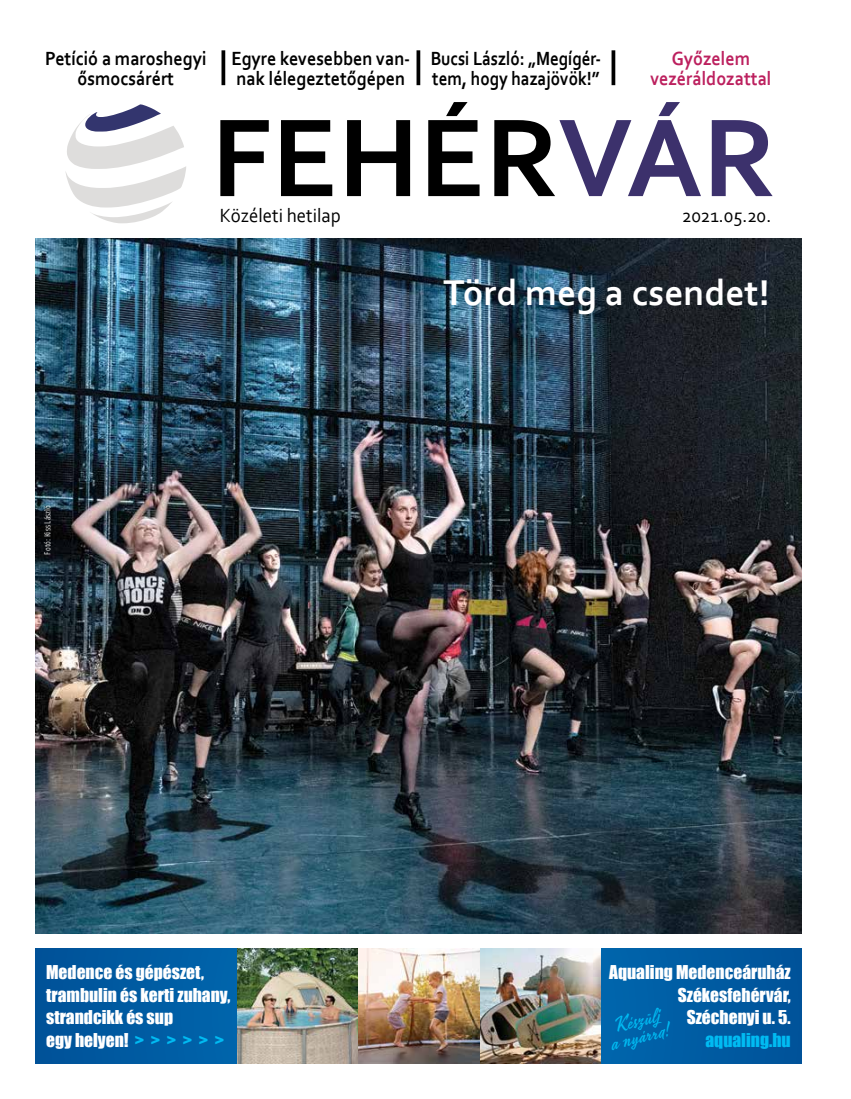
<style>
.page{position:relative;width:851px;height:1099px;background:#fff}
.page>*{position:absolute;margin:0;border:0;box-sizing:border-box;transform-origin:0 0}
.t1{font:700 116.25px "Corbel";color:#000}
.t2{font:700 37.5px "Corbel";color:#fff}
.t3{font:700 20px/20px "Corbel";color:#000;text-align:center;scale:.9 1}
.t4{font:700 20px/20px "Corbel";color:#000;scale:.85 1}
.t5{font:20px "Corbel";color:#000;scale:.94 1}
.t6{font:700 20px/20px "Corbel";color:#bc205e;text-align:center;scale:.9 1}
.t7{font:20px/16.6px "Mojito";color:#00bbf2;text-align:center}
.t8{font:17.5px/22.5px "Impact";color:#fff}
.t9{font:17.5px "Impact";color:#00bbf2}
.t10{font:8.75px "Solex";color:#fff}
.s1{color:#3c316c}
.s2{color:#00bbf2}
</style>
<div class="page">
<svg style="left:65px;top:104px;width:121px;height:119px"></svg>
<svg style="left:221px;top:50px;width:4px;height:35px"></svg>
<svg style="left:416px;top:50px;width:4px;height:35px"></svg>
<svg style="left:611px;top:50px;width:4px;height:35px"></svg>
<img style="left:35px;top:239px;width:766px;height:694px">
<div style="left:35px;top:948px;width:766px;height:115px;background:#005ba2"></div>
<img style="left:237px;top:948px;width:121px;height:115px">
<img style="left:479px;top:948px;width:121px;height:115px">
<img style="left:358px;top:948px;width:121px;height:115px">
<p class="t4" style="left:430px;top:48px;width:202px">Bucsi László: „Megígér&shy;tem, hogy hazajövök!”</p>
<p class="t6" style="left:650px;top:48px;width:136px">Győzelem vezéráldozattal</p>
<p class="t3" style="left:45px;top:48px;width:180px">Petíció a maroshegyi ősmocsárért</p>
<p class="t3" style="left:231px;top:48px;width:200px;text-align:left">Egyre kevesebben van&shy;nak lélegeztetőgépen</p>
<h1 class="t1" style="left:211px;top:85px;width:566px">FEHÉR<span class="s1">VÁR</span></h1>
<p class="t5" style="left:220px;top:203px;width:130px">Közéleti hetilap</p>
<p class="t5" style="left:682px;top:203px;width:96px">2021.05.20.</p>
<p class="t10" style="left:42px;top:554px;width:51px;rotate:-90deg">Fotó: Kiss László</p>
<h2 class="t2" style="left:443px;top:269px;width:327px">Törd meg a csendet!</h2>
<p class="t8" style="left:46px;top:960px;width:186px">Medence és gépészet, trambulin és kerti zuhany, strandcikk és sup<br>egy helyen! <span class="s2">&gt; &gt; &gt; &gt; &gt; &gt;</span></p>
<p class="t8" style="left:609px;top:960px;width:183px;text-align:right">Aqualing Medenceáruház<br>Székesfehérvár,<br>Széchenyi u. 5.</p>
<p class="t7" style="left:603px;top:1019px;width:65px;rotate:-14deg">Készülj<br>a nyárra!</p>
<p class="t9" style="left:705px;top:1026px;width:87px">aqualing.hu</p>
</div>
